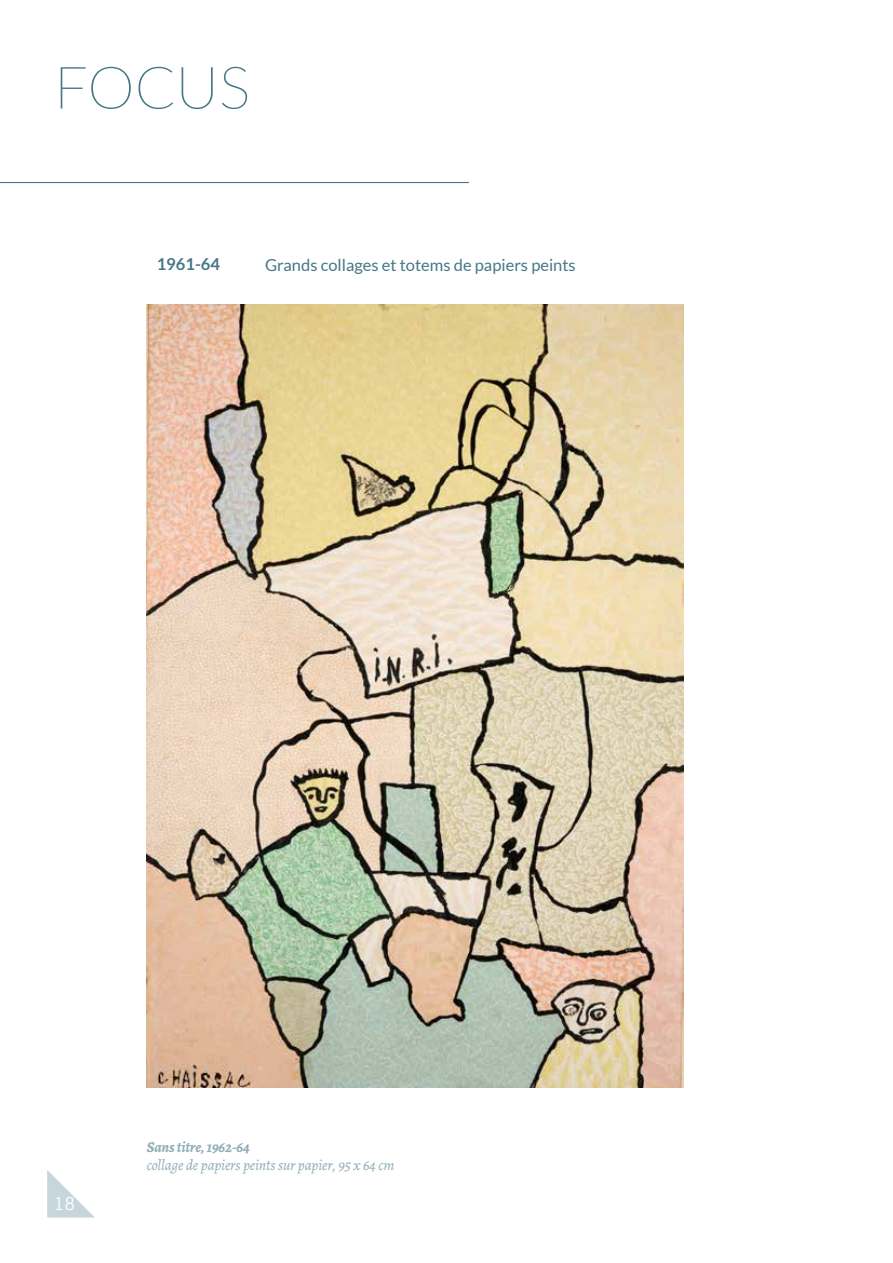
<style>
.page{position:relative;width:893px;height:1263px;background:#fff}
.page>*{position:absolute;margin:0;border:0;box-sizing:border-box;transform-origin:0 0}
.t1{font:100 58.8px "Lato";color:#467785}
.t2{font:700 18px "Letter Gothic";color:#fff}
.t3{font:16.5px "Lato";color:#467785}
.t4{font:700 16.5px "Lato";color:#467785}
.t5{font:italic 15px "Alegreya";letter-spacing:-.01em;color:#90adb6}
.t6{font:italic 700 15px "Alegreya";letter-spacing:-.01em;color:#90adb6}
</style>
<div class="page">
<svg style="left:47px;top:1170px;width:47px;height:47px"></svg>
<hr style="left:0;top:182px;width:469px;height:1px;background:#467785">
<img style="left:147px;top:304px;width:537px;height:783px">
<h1 class="t1" style="left:54px;top:47px;width:198px">FOCUS</h1>
<p class="t4" style="left:157px;top:254px;width:65px">1961-64</p>
<p class="t3" style="left:265px;top:256px;width:312px">Grands collages et totems de papiers peints</p>
<p class="t2" style="left:54px;top:1193px;width:23px">18</p>
<p class="t6" style="left:147px;top:1137px;width:105px">Sans titre, 1962-64</p>
<p class="t5" style="left:147px;top:1156px;width:249px">collage de papiers peints sur papier, 95 x 64 cm</p>
</div>
